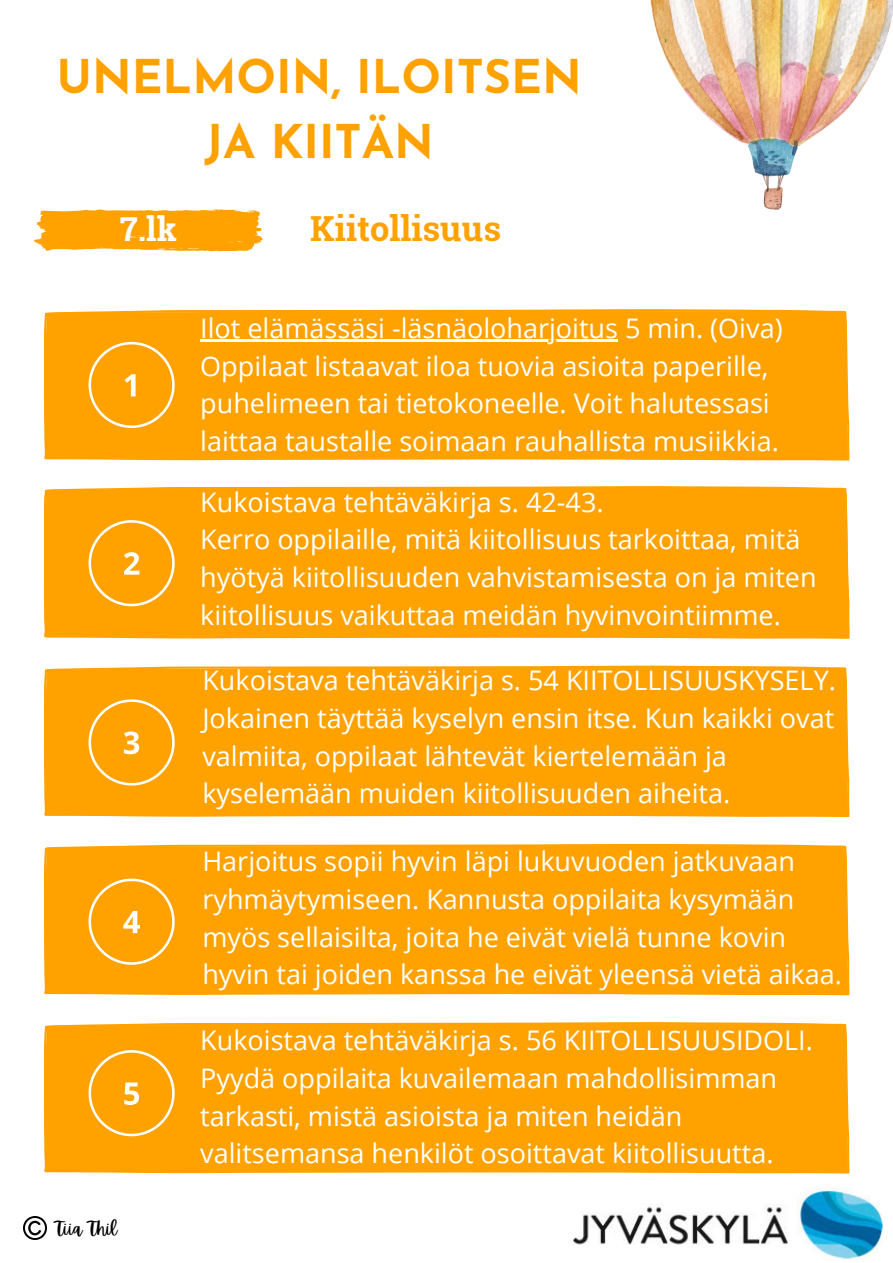
<style>
.page{position:relative;width:893px;height:1263px;background:#fff}
.page>*{position:absolute;margin:0;border:0;box-sizing:border-box;transform-origin:0 0}
.t1{font:700 46.5px/64.7px "Josefin Sans";color:#ffa200;text-align:center}
.t2{font:700 34.5px "Roboto Slab";color:#ffa200}
.t3{font:700 33px "Roboto Slab";color:#fff}
.t4{font:27px/37.7px "Open Sans";color:#fff}
.t5{font:18px "Apricots";color:#000}
</style>
<div class="page">
<div style="left:44px;top:666px;width:805px;height:151px;background:#ffa200"></div>
<div style="left:44px;top:844px;width:805px;height:151px;background:#ffa200"></div>
<div style="left:44px;top:487px;width:805px;height:152px;background:#ffa200"></div>
<div style="left:44px;top:309px;width:805px;height:152px;background:#ffa200"></div>
<svg style="left:88px;top:342px;width:87px;height:86px;background:#ffab1b"></svg>
<svg style="left:88px;top:520px;width:87px;height:86px;background:#ffac1d"></svg>
<svg style="left:88px;top:699px;width:87px;height:86px;background:#ffac1d"></svg>
<svg style="left:88px;top:879px;width:87px;height:86px;background:#ffac1d"></svg>
<svg style="left:34px;top:209px;width:229px;height:42px;background:#ffac1c"></svg>
<hr style="left:200px;top:340px;width:418px;height:2px;background:#fff">
<img style="left:574px;top:1187px;width:308px;height:74px">
<img style="left:650px;top:0;width:243px;height:209px">
<div style="left:44px;top:1022px;width:805px;height:151px;background:#ffa200"></div>
<svg style="left:88px;top:1050px;width:87px;height:86px;background:#ffac1d"></svg>
<img style="left:24px;top:1216px;width:23px;height:23px">
<p class="t1" style="left:57px;top:49px;width:526px">UNELMOIN, ILOITSEN<br>JA KIITÄN</p>
<h1 class="t3" style="left:120px;top:206px;width:58px">7.lk</h1>
<p class="t2" style="left:310px;top:205px;width:192px">Kiitollisuus</p>
<p class="t5" style="left:55px;top:1218px;width:63px">Tiia Thil</p>
<h3 class="t4" style="left:200px;top:309px;width:584px">Ilot elämässäsi -läsnäoloharjoitus 5 min. (Oiva)<br>Oppilaat listaavat iloa tuovia asioita paperille, puhelimeen tai tietokoneelle. Voit halutessasi laittaa taustalle soimaan rauhallista musiikkia.</h3>
<h2 class="t4" style="left:200px;top:482px;width:618px">Kukoistava tehtäväkirja s. 42-43.<br>Kerro oppilaille, mitä kiitollisuus tarkoittaa, mitä hyötyä kiitollisuuden vahvistamisesta on ja miten kiitollisuus vaikuttaa meidän hyvinvointiimme.</h2>
<p class="t4" style="left:202px;top:661px;width:635px">Kukoistava tehtäväkirja s. 54 KIITOLLISUUSKYSELY.<br>Jokainen täyttää kyselyn ensin itse. Kun kaikki ovat valmiita, oppilaat lähtevät kiertelemään ja kyselemään muiden kiitollisuuden aiheita.</p>
<h2 class="t4" style="left:202px;top:842px;width:641px">Harjoitus sopii hyvin läpi lukuvuoden jatkuvaan ryhmäytymiseen. Kannusta oppilaita kysymään myös sellaisilta, joita he eivät vielä tunne kovin hyvin tai joiden kanssa he eivät yleensä vietä aikaa.</h2>
<h3 class="t4" style="left:200px;top:1021px;width:614px">Kukoistava tehtäväkirja s. 56 KIITOLLISUUSIDOLI.<br>Pyydä oppilaita kuvailemaan mahdollisimman tarkasti, mistä asioista ja miten heidän valitsemansa henkilöt osoittavat kiitollisuutta.</h3>
</div>
